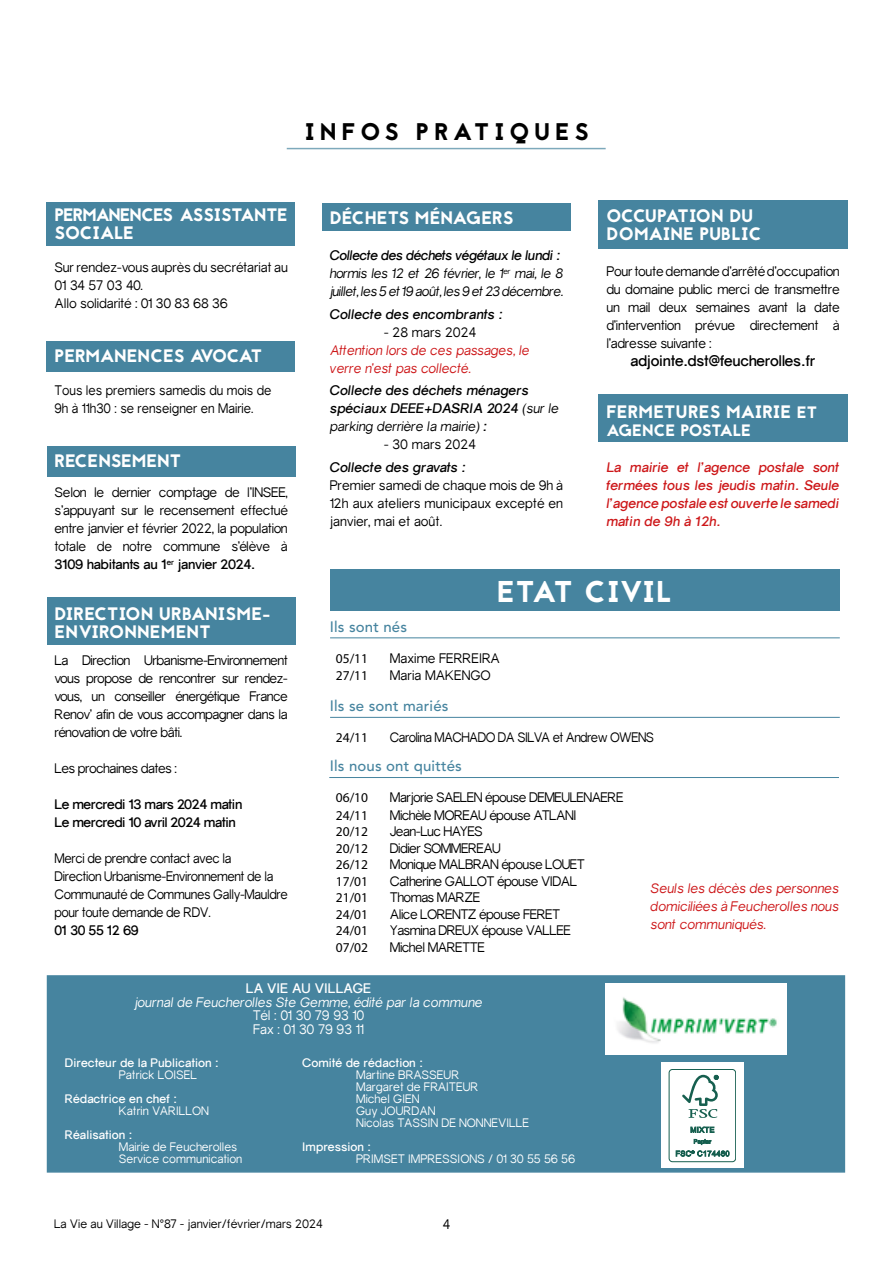
<style>
.page{position:relative;width:893px;height:1263px;background:#fff}
.page>*{position:absolute;margin:0;border:0;box-sizing:border-box;transform-origin:0 0}
.t1{font:30px "Jaapokki";color:#fff}
.t2{font:24px "Jaapokki";letter-spacing:.21em;color:#000}
.t3{font:18px/18px "Jaapokki";color:#fff}
.t4{font:18px/18px "Jaapokki";letter-spacing:-.04em;color:#fff}
.t5{font:16.5px "Jaapokki";letter-spacing:-.02em;color:#fff}
.t6{font:500 15px "Avenir LT Std";letter-spacing:.01em;color:#46849f}
.t7{font:700 15px "Gravity";letter-spacing:-.02em;color:#000}
.t8{font:13.5px/18px "Gravity";letter-spacing:-.03em;color:#000;text-align:justify}
.t9{font:italic 700 13.5px/18px "Gravity";color:#000}
.t10{font:italic 13.5px/18px "Gravity";color:#cd1719}
.t11{font:13.5px/18px "Gravity";letter-spacing:-.03em;color:#000;scale:.96 1}
.t12{font:italic 13.5px/18px "Gravity";letter-spacing:-.03em;color:#000}
.t13{font:italic 700 13.5px/18px "Gravity";color:#cd1719;text-align:justify}
.t14{font:13.5px "Myriad Pro";color:#000}
.t15{font:13.5px/18px "Gravity";color:#000;scale:.95 1}
.t16{font:700 13.5px/18px "Gravity";letter-spacing:-.04em;color:#000}
.t17{font:13.5px "Gravity";color:#000}
.t18{font:italic 13.5px "Gravity";color:#fff}
.t19{font:13.5px "Gravity";letter-spacing:-.03em;color:#000;scale:.95 1}
.t20{font:13.5px/13.5px "Gravity";color:#fff}
.t21{font:700 13.5px "Gravity";color:#fff}
.t22{font:700 13.5px "Gravity";letter-spacing:-.04em;color:#000;scale:.96 1}
.t23{font:12px/12px "Gravity";color:#fff}
.t24{font:700 12px "Gravity";color:#fff}
.t25{font:12px "Gravity";color:#000}
.s1{font-weight:700}
.s2{font-weight:400}
.s3{font-size:16.5px}
</style>
<div class="page">
<div style="left:330px;top:569px;width:510px;height:41px;background:#46849f"></div>
<div style="left:46px;top:202px;width:249px;height:44px;background:#46849f"></div>
<div style="left:46px;top:341px;width:249px;height:31px;background:#46849f"></div>
<div style="left:47px;top:446px;width:249px;height:31px;background:#46849f"></div>
<div style="left:322px;top:203px;width:249px;height:28px;background:#46849f"></div>
<div style="left:47px;top:597px;width:249px;height:48px;background:#46849f"></div>
<div style="left:598px;top:394px;width:250px;height:48px;background:#46849f"></div>
<hr style="left:287px;top:148px;width:319px;height:1px;background:#46849f">
<div style="left:598px;top:200px;width:250px;height:49px;background:#46849f"></div>
<hr style="left:330px;top:637px;width:510px;height:1px;background:#46849f">
<hr style="left:329px;top:777px;width:510px;height:1px;background:#46849f">
<hr style="left:330px;top:717px;width:510px;height:1px;background:#46849f">
<div style="left:47px;top:975px;width:798px;height:197px;background:#46849f;border:2px solid #46849f"></div>
<img style="left:606px;top:984px;width:180px;height:70px">
<div style="left:661px;top:1062px;width:83px;height:105px;background:#fff"></div>
<div style="left:669px;top:1069px;width:67px;height:93px;border:1px solid #165f4f;border-radius:3px"></div>
<svg style="left:682px;top:1075px;width:36px;height:43px"></svg>
<svg style="left:690px;top:1127px;width:24px;height:6px"></svg>
<svg style="left:676px;top:1139px;width:53px;height:17px"></svg>
<h2 class="t2" style="left:305px;top:115px;width:286px">INFOS PRATIQUES</h2>
<h3 class="t4" style="left:55px;top:206px;width:235px">PERMANENCES ASSISTANTE<br>SOCIALE</h3>
<p class="t8" style="left:55px;top:258px;width:235px;text-align:left">Sur rendez-vous auprès du secrétariat au<br>01 34 57 03 40.<br>Allo solidarité : 01 30 83 68 36</p>
<h3 class="t3" style="left:55px;top:347px;width:209px">PERMANENCES AVOCAT</h3>
<p class="t15" style="left:55px;top:381px;width:230px">Tous les premiers samedis du mois de<br>9h à 11h30 : se renseigner en Mairie.</p>
<h3 class="t3" style="left:55px;top:452px;width:128px">RECENSEMENT</h3>
<p class="t8" style="left:55px;top:483px;width:235px">Selon le dernier comptage de l’INSEE, s’appuyant sur le recensement effectué entre janvier et février 2022, la population totale de notre commune s’élève à <span class="s1">3109 habitants au 1</span><sup>er</sup> <span class="s1">janvier 2024.</span></p>
<h3 class="t3" style="left:55px;top:605px;width:218px">DIRECTION URBANISME-<br>ENVIRONNEMENT</h3>
<p class="t8" style="left:55px;top:651px;width:235px">La Direction Urbanisme-Environnement vous propose de rencontrer sur rendez&shy;vous, un conseiller énergétique France Renov’ afin de vous accompagner dans la rénovation de votre bâti.</p>
<p class="t8" style="left:55px;top:759px;width:124px">Les prochaines dates :</p>
<p class="t16" style="left:55px;top:795px;width:189px">Le mercredi 13 mars 2024 matin<br>Le mercredi 10 avril 2024 matin</p>
<p class="t11" style="left:55px;top:849px;width:244px">Merci de prendre contact avec la<br>Direction Urbanisme-Environnement de la Communauté de Communes Gally-Mauldre pour toute demande de RDV.</p>
<p class="t22" style="left:55px;top:922px;width:89px">01 30 55 12 69</p>
<h3 class="t3" style="left:330px;top:209px;width:185px">DÉCHETS MÉNAGERS</h3>
<p class="t12" style="left:330px;top:246px;width:235px"><span class="s1">Collecte des déchets végétaux le lundi : </span>hormis les 12 et 26 février, le 1<sup>er</sup> mai, le 8 juillet, les 5 et 19 août, les 9 et 23 décembre.</p>
<p class="t9" style="left:330px;top:305px;width:174px">Collecte des encombrants :</p>
<p class="t17" style="left:384px;top:324px;width:94px">- 28 mars 2024</p>
<p class="t10" style="left:330px;top:341px;width:201px">Attention lors de ces passages, le verre n’est pas collecté.</p>
<p class="t9" style="left:330px;top:381px;width:231px">Collecte des déchets ménagers spéciaux DEEE+DASRIA 2024 <span class="s2">(sur le parking derrière la mairie)</span> :</p>
<p class="t17" style="left:384px;top:437px;width:94px">- 30 mars 2024</p>
<p class="t9" style="left:330px;top:458px;width:137px">Collecte des gravats :</p>
<p class="t8" style="left:330px;top:476px;width:235px">Premier samedi de chaque mois de 9h à 12h aux ateliers municipaux excepté en janvier, mai et août.</p>
<h3 class="t3" style="left:606px;top:207px;width:156px">OCCUPATION DU<br>DOMAINE PUBLIC</h3>
<p class="t8" style="left:606px;top:262px;width:235px">Pour toute demande d’arrêté d’occupation du domaine public merci de transmettre un mail deux semaines avant la date d’intervention prévue directement à l’adresse suivante :</p>
<p class="t7" style="left:630px;top:352px;width:187px">adjointe.dst@feucherolles.fr</p>
<h3 class="t3" style="left:606px;top:403px;width:212px">FERMETURES MAIRIE <span class="s3">ET</span></h3>
<p class="t5" style="left:606px;top:418px;width:146px">AGENCE POSTALE</p>
<p class="t13" style="left:606px;top:458px;width:234px">La mairie et l’agence postale sont fermées tous les jeudis matin. Seule l’agence postale est ouverte le samedi matin de 9h à 12h.</p>
<h1 class="t1" style="left:497px;top:571px;width:177px">ETAT CIVIL</h1>
<p class="t6" style="left:330px;top:618px;width:79px">Ils sont nés</p>
<p class="t14" style="left:336px;top:650px;width:34px">05/11</p>
<p class="t17" style="left:390px;top:651px;width:112px">Maxime FERREIRA</p>
<p class="t14" style="left:336px;top:667px;width:34px">27/11</p>
<p class="t17" style="left:390px;top:667px;width:103px">Maria MAKENGO</p>
<p class="t6" style="left:330px;top:697px;width:120px">Ils se sont mariés</p>
<p class="t14" style="left:336px;top:729px;width:34px">24/11</p>
<p class="t19" style="left:390px;top:730px;width:280px">Carolina MACHADO DA SILVA et Andrew OWENS</p>
<p class="t6" style="left:330px;top:757px;width:134px">Ils nous ont quittés</p>
<p class="t14" style="left:336px;top:789px;width:34px">06/10</p>
<p class="t8" style="left:390px;top:788px;width:235px">Marjorie SAELEN épouse DEMEULENAERE</p>
<p class="t14" style="left:336px;top:807px;width:34px">24/11</p>
<p class="t8" style="left:390px;top:806px;width:188px">Michèle MOREAU épouse ATLANI</p>
<p class="t14" style="left:336px;top:823px;width:34px">20/12</p>
<p class="t8" style="left:390px;top:823px;width:95px">Jean-Luc HAYES</p>
<p class="t14" style="left:336px;top:840px;width:34px">20/12</p>
<p class="t8" style="left:390px;top:839px;width:113px">Didier SOMMEREAU</p>
<p class="t14" style="left:336px;top:856px;width:34px">26/12</p>
<p class="t8" style="left:390px;top:856px;width:197px">Monique MALBRAN épouse LOUET</p>
<p class="t14" style="left:336px;top:873px;width:34px">17/01</p>
<p class="t8" style="left:390px;top:872px;width:189px">Catherine GALLOT épouse VIDAL</p>
<p class="t14" style="left:336px;top:889px;width:34px">21/01</p>
<p class="t8" style="left:390px;top:889px;width:92px">Thomas MARZE</p>
<p class="t14" style="left:336px;top:906px;width:34px">24/01</p>
<p class="t8" style="left:390px;top:905px;width:172px">Alice LORENTZ épouse FERET</p>
<p class="t14" style="left:336px;top:922px;width:34px">24/01</p>
<p class="t8" style="left:390px;top:922px;width:182px">Yasmina DREUX épouse VALLEE</p>
<p class="t14" style="left:336px;top:939px;width:34px">07/02</p>
<p class="t8" style="left:390px;top:938px;width:97px">Michel MARETTE</p>
<p class="t10" style="left:651px;top:879px;width:190px;text-align:justify">Seuls les décès des personnes domiciliées à Feucherolles nous sont communiqués.</p>
<p class="t21" style="left:246px;top:980px;width:127px">LA VIE AU VILLAGE</p>
<p class="t18" style="left:135px;top:994px;width:350px">journal de Feucherolles Ste Gemme, édité par la commune</p>
<p class="t20" style="left:253px;top:1009px;width:113px">Tél : 01 30 79 93 10<br>Fax : 01 30 79 93 11</p>
<p class="t24" style="left:65px;top:1055px;width:155px">Directeur de la Publication :</p>
<p class="t23" style="left:119px;top:1068px;width:80px">Patrick LOISEL</p>
<p class="t24" style="left:65px;top:1091px;width:114px">Rédactrice en chef :</p>
<p class="t23" style="left:119px;top:1104px;width:92px">Katrin VARILLON</p>
<p class="t24" style="left:65px;top:1127px;width:69px">Réalisation :</p>
<p class="t23" style="left:119px;top:1140px;width:125px">Mairie de Feucherolles<br>Service communication</p>
<p class="t24" style="left:302px;top:1055px;width:122px">Comité de rédaction :</p>
<p class="t23" style="left:356px;top:1068px;width:174px">Martine BRASSEUR<br>Margaret de FRAITEUR<br>Michel GIEN<br>Guy JOURDAN<br>Nicolas TASSIN DE NONNEVILLE</p>
<p class="t24" style="left:302px;top:1139px;width:70px">Impression :</p>
<p class="t23" style="left:356px;top:1152px;width:221px">PRIMSET IMPRESSIONS / 01 30 55 56 56</p>
<p class="t25" style="left:54px;top:1216px;width:270px">La Vie au Village - N°87 - janvier/février/mars 2024</p>
<p class="t8" style="left:443px;top:1215px;width:9px">4</p>
</div>
